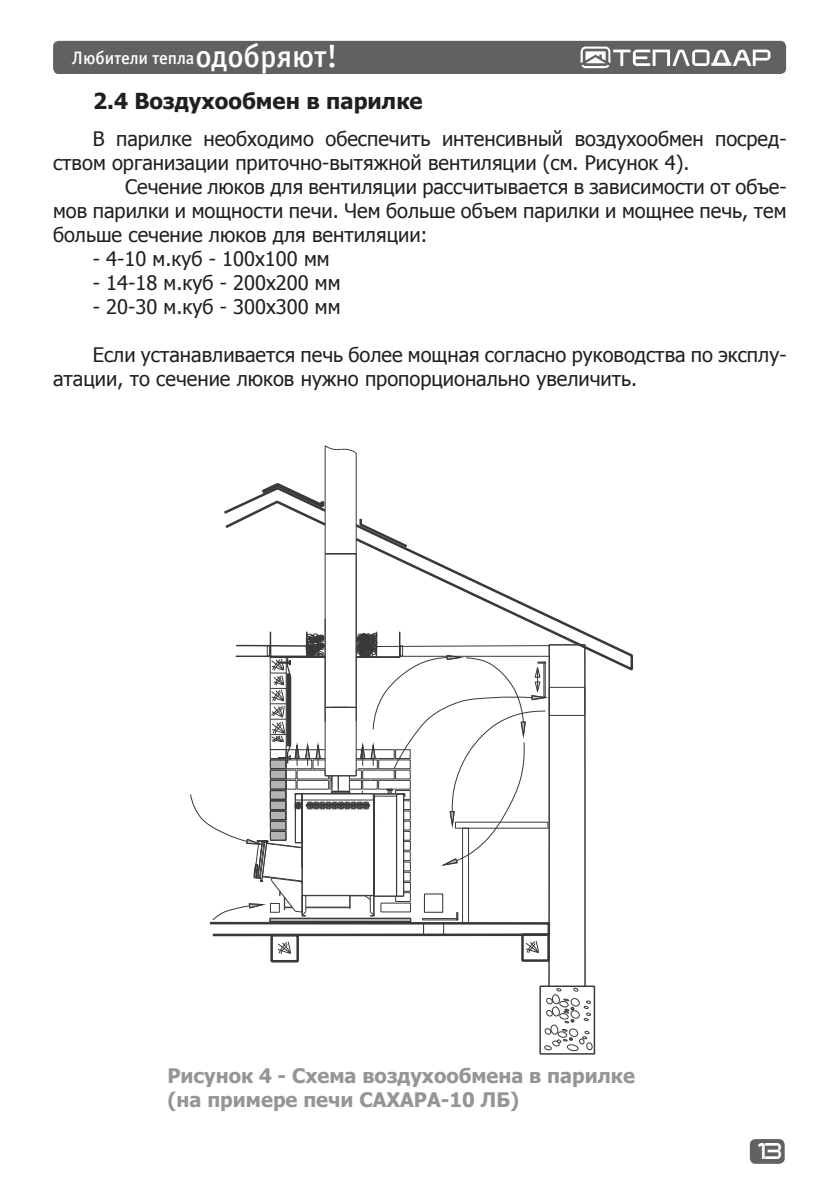
<style>
.page{position:relative;width:840px;height:1191px;background:#fff}
.page>*{position:absolute;margin:0;border:0;box-sizing:border-box;transform-origin:0 0}
.t1{font:700 22px "Tahoma";color:#231f20}
.t2{font:20px/24px "Tahoma";color:#231f20}
.t3{font:700 20px/24px "Tahoma";color:#939598}
.t4{font:18px "Officina Sans Medium C";letter-spacing:-.005em;color:#fff}
.t5{font:16px "teplodar";color:#fff}
.s1{font-size:32px}
</style>
<div class="page">
<div style="left:749px;top:1139px;width:35px;height:24px;background:#616164;border-radius:6px"></div>
<div style="left:53px;top:41px;width:732px;height:33px;background:#616164;border-radius:6px"></div>
<svg style="left:580px;top:46px;width:190px;height:22px"></svg>
<div style="left:539px;top:985px;width:55px;height:69px;border:1px solid #3a393a"></div>
<div style="left:586px;top:1042px;width:6px;height:8px;border:1px solid #3a393a;border-radius:50%"></div>
<svg style="left:359px;top:518px;width:3px;height:4px"></svg>
<svg style="left:224px;top:481px;width:102px;height:49px"></svg>
<svg style="left:352px;top:522px;width:282px;height:149px"></svg>
<hr style="left:324px;top:554px;width:1px;height:153px;background:#3a393a">
<hr style="left:355px;top:554px;width:1px;height:153px;background:#3a393a">
<hr style="left:325px;top:553px;width:31px;height:1px;background:#3a393a">
<hr style="left:355px;top:453px;width:1px;height:101px;background:#3a393a">
<hr style="left:324px;top:446px;width:1px;height:108px;background:#3a393a">
<div style="left:552px;top:994px;width:7px;height:10px;border:1px solid #3a393a;border-radius:50%"></div>
<svg style="left:544px;top:998px;width:46px;height:53px"></svg>
<div style="left:546px;top:997px;width:6px;height:7px;border:1px solid #3a393a;border-radius:50%"></div>
<svg style="left:324px;top:445px;width:33px;height:9px"></svg>
<svg style="left:190px;top:630px;width:396px;height:361px"></svg>
<p class="t4" style="left:72px;top:48px;width:267px">Любители тепла<span class="s1">одобряют!</span></p>
<p class="t1" style="left:93px;top:85px;width:331px">2.4 Воздухообмен в парилке</p>
<p class="t2" style="left:53px;top:126px;width:734px;text-indent:40px">В парилке необходимо обеспечить интенсивный воздухообмен посред&shy;ством организации приточно-вытяжной вентиляции (см. Рисунок 4).</p>
<p class="t2" style="left:53px;top:174px;width:734px;text-align:justify;text-indent:72px">Сечение люков для вентиляции рассчитывается в зависимости от объе&shy;мов парилки и мощности печи. Чем больше объем парилки и мощнее печь, тем больше сечение люков для вентиляции:</p>
<p class="t2" style="left:93px;top:246px;width:238px">- 4-10 м.куб - 100х100 мм</p>
<p class="t2" style="left:93px;top:270px;width:249px">- 14-18 м.куб - 200х200 мм</p>
<p class="t2" style="left:93px;top:294px;width:249px">- 20-30 м.куб - 300х300 мм</p>
<p class="t2" style="left:53px;top:342px;width:734px;text-indent:40px">Если устанавливается печь более мощная согласно руководства по эксплу&shy;атации, то сечение люков нужно пропорционально увеличить.</p>
<p class="t3" style="left:167px;top:1062px;width:468px">Рисунок 4 - Схема воздухообмена в парилке (на примере печи САХАРА-10 ЛБ)</p>
<p class="t5" style="left:753px;top:1144px;width:29px">13</p>
</div>
